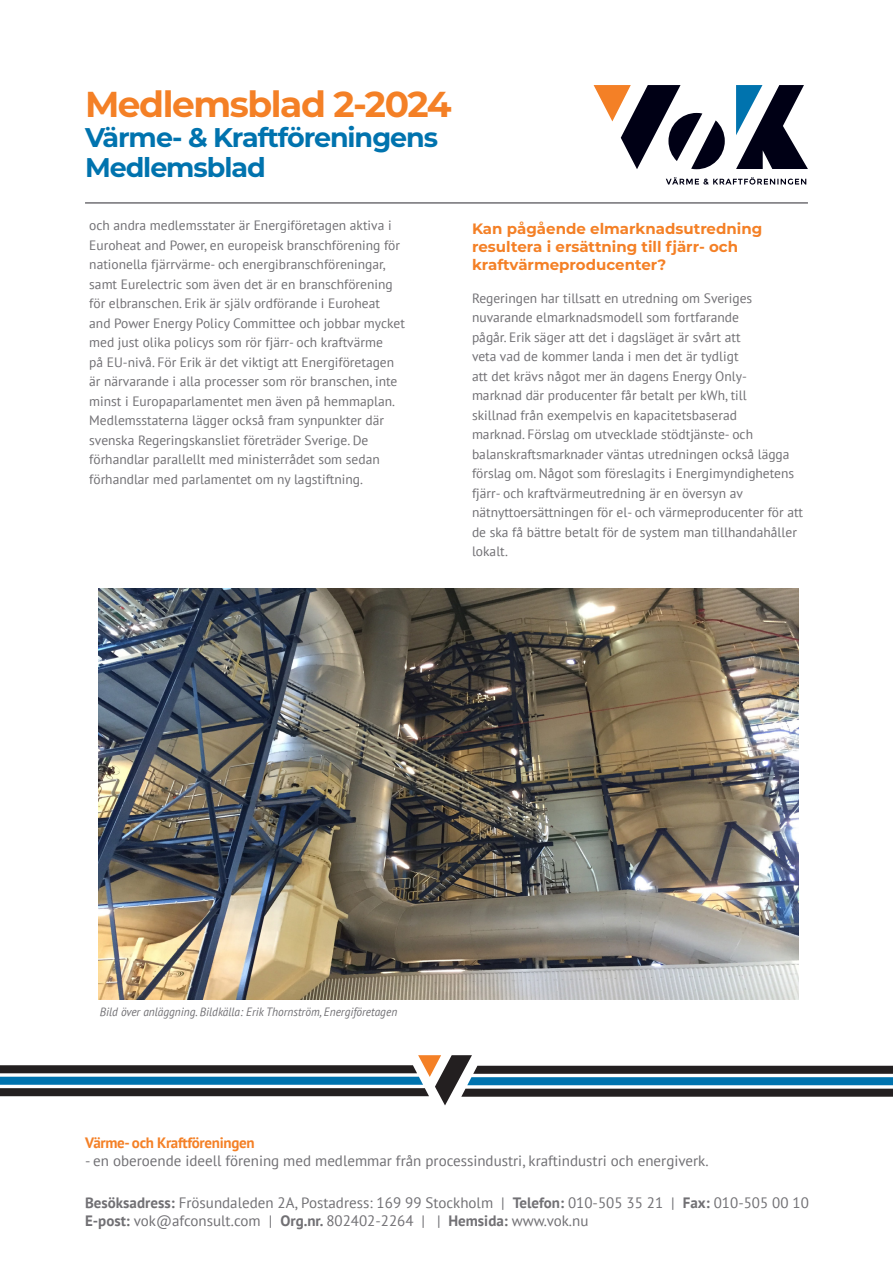
<style>
.page{position:relative;width:893px;height:1263px;background:#fff}
.page>*{position:absolute;margin:0;border:0;box-sizing:border-box;transform-origin:0 0}
.t1{font:700 36px "Montserrat";letter-spacing:-.04em;color:#f48026}
.t2{font:700 27px/30px "Montserrat";letter-spacing:-.04em;color:#0073ae}
.t3{font:15px/18px "PT Sans";color:#717074}
.Brödtext{font:700 15px/18px "Montserrat";color:#f48026}
.t4{font:700 15px "PT Sans";letter-spacing:-.02em;color:#f48026}
.Brödtext-2{font:13.5px/19.5px "PT Sans";color:#717074}
.Brödtext-3{font:italic 12px "PT Sans";color:#717074;scale:.95 1}
.s1{font-weight:700}
</style>
<div class="page">
<svg style="left:0;top:1055px;width:893px;height:50px"></svg>
<svg style="left:736px;top:85px;width:72px;height:84px"></svg>
<svg style="left:594px;top:85px;width:131px;height:84px"></svg>
<svg style="left:666px;top:177px;width:140px;height:8px"></svg>
<hr style="left:85px;top:202px;width:723px;height:2px;background:#717074">
<img style="left:98px;top:588px;width:700px;height:412px">
<h1 class="t1" style="left:85px;top:78px;width:368px">Medlemsblad 2-2024</h1>
<h2 class="t2" style="left:85px;top:121px;width:354px">Värme- &amp; Kraftföreningens<br>Medlemsblad</h2>
<p class="Brödtext-2" style="left:89px;top:215px;width:317px">och andra medlemsstater är Energiföretagen aktiva i Euroheat and Power, en europeisk branschförening för nationella fjärrvärme- och energibranschföreningar, samt Eurelectric som även det är en branschförening för elbranschen. Erik är själv ordförande i Euroheat<br>and Power Energy Policy Committee och jobbar mycket med just olika policys som rör fjärr- och kraftvärme<br>på EU-nivå. För Erik är det viktigt att Energiföretagen är närvarande i alla processer som rör branschen, inte minst i Europaparlamentet men även på hemmaplan.<br>Medlemsstaterna lägger också fram synpunkter där svenska Regeringskansliet företräder Sverige. De förhandlar parallellt med ministerrådet som sedan förhandlar med parlamentet om ny lagstiftning.</p>
<p class="Brödtext" style="left:472px;top:219px;width:292px">Kan pågående elmarknadsutredning resultera i ersättning till fjärr- och kraftvärmeproducenter?</p>
<p class="Brödtext-2" style="left:472px;top:288px;width:333px">Regeringen har tillsatt en utredning om Sveriges nuvarande elmarknadsmodell som fortfarande<br>pågår. Erik säger att det i dagsläget är svårt att<br>veta vad de kommer landa i men det är tydligt<br>att det krävs något mer än dagens Energy Only-<br>marknad där producenter får betalt per kWh, till<br>skillnad från exempelvis en kapacitetsbaserad<br>marknad. Förslag om utvecklade stödtjänste- och balanskraftsmarknader väntas utredningen också lägga förslag om. Något som föreslagits i Energimyndighetens fjärr- och kraftvärmeutredning är en översyn av nätnyttoersättningen för el- och värmeproducenter för att de ska få bättre betalt för de system man tillhandahåller lokalt.</p>
<p class="Brödtext-3" style="left:100px;top:1004px;width:315px">Bild över anläggning. Bildkälla: Erik Thornström, Energiföretagen</p>
<p class="t4" style="left:85px;top:1132px;width:171px">Värme- och Kraftföreningen</p>
<p class="t3" style="left:85px;top:1151px;width:625px">- en oberoende ideell förening med medlemmar från processindustri, kraftindustri och energiverk.</p>
<p class="t3" style="left:85px;top:1194px;width:725px"><span class="s1">Besöksadress:</span> Frösundaleden 2A, Postadress: 169 99 Stockholm | <span class="s1">Telefon:</span> 010-505 35 21 | <span class="s1">Fax:</span> 010-505 00 10<br><span class="s1">E-post:</span> vok@afconsult.com | <span class="s1">Org.nr.</span> 802402-2264 | | <span class="s1">Hemsida:</span> www.vok.nu</p>
</div>
